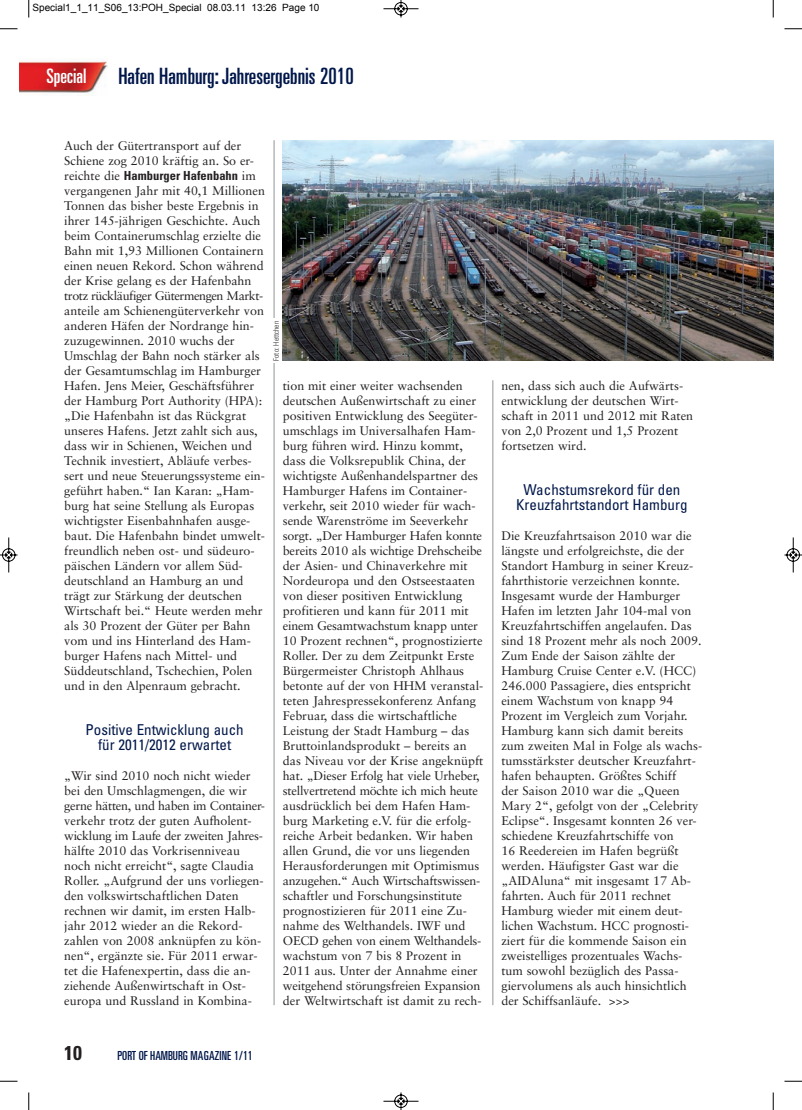
<style>
.page{position:relative;width:802px;height:1110px;background:#fff}
.page>*{position:absolute;margin:0;border:0;box-sizing:border-box;transform-origin:0 0}
.t1{font:ultra-condensed 22.5px "Univers";color:#00174a}
.t2{font:ultra-condensed 20px "Univers";color:#fff}
.t3{font:700 condensed 20px "Univers";color:#231f20}
.t4{font:condensed 15px/15px "Univers";color:#00174a;text-align:center}
.t5{font:12.5px/15px "Sabon";color:#231f20}
.t6{font:ultra-condensed 12.5px "Univers";color:#00174a}
.t7{font:10px "Arial";color:#000}
.t8{font:300 condensed 7.5px "Univers";color:#231f20}
.s1{font-family:"Univers";font-weight:700;font-stretch:condensed}
</style>
<div class="page">
<img style="left:20px;top:60px;width:88px;height:34px">
<hr style="left:273px;top:140px;width:2px;height:865px;background:#a8a9ad">
<hr style="left:492px;top:380px;width:1px;height:625px;background:#a8a9ad">
<div style="left:270px;top:318px;width:14px;height:45px;background:#fff"></div>
<img style="left:283px;top:140px;width:490px;height:220px">
<svg style="left:28px;top:0;width:2px;height:18px"></svg>
<svg style="left:0;top:28px;width:18px;height:2px"></svg>
<svg style="left:773px;top:0;width:1px;height:18px"></svg>
<svg style="left:784px;top:28px;width:18px;height:2px"></svg>
<svg style="left:28px;top:1092px;width:2px;height:18px"></svg>
<svg style="left:0;top:1081px;width:18px;height:1px"></svg>
<svg style="left:773px;top:1092px;width:1px;height:18px"></svg>
<svg style="left:784px;top:1081px;width:18px;height:1px"></svg>
<svg style="left:383px;top:0;width:36px;height:18px"></svg>
<svg style="left:383px;top:1092px;width:36px;height:18px"></svg>
<svg style="left:0;top:537px;width:18px;height:36px"></svg>
<svg style="left:784px;top:537px;width:18px;height:36px"></svg>
<p class="t7" style="left:32px;top:1px;width:288px">Special1_1_11_S06_13:POH_Special 08.03.11 13:26 Page 10</p>
<p class="t2" style="left:46px;top:65px;width:42px">Special</p>
<p class="t1" style="left:118px;top:63px;width:237px">Hafen Hamburg: Jahresergebnis 2010</p>
<p class="t5" style="left:64px;top:138px;width:202px">Auch der Gütertransport auf der Schiene zog 2010 kräftig an. So er&shy;reichte die <span class="s1">Hamburger Hafenbahn</span> im vergangenen Jahr mit 40,1 Millionen Tonnen das bisher beste Ergebnis in ihrer 145-jährigen Geschichte. Auch beim Containerumschlag erzielte die Bahn mit 1,93 Millionen Containern einen neuen Rekord. Schon während der Krise gelang es der Hafenbahn trotz rückläufiger Gütermengen Markt&shy;anteile am Schienengüterver kehr von anderen Häfen der Nord range hin&shy;zuzugewinnen. 2010 wuchs der Umschlag der Bahn noch stärker als der Gesamtumschlag im Hamburger Hafen. Jens Meier, Geschäftsführer der Hamburg Port Authority (HPA): „Die Hafenbahn ist das Rückgrat unseres Hafens. Jetzt zahlt sich aus, dass wir in Schienen, Weichen und Technik investiert, Abläufe verbes&shy;sert und neue Steuerungssysteme ein&shy;geführt haben.“ Ian Karan: „Ham - burg hat seine Stellung als Europas wichtigster Eisenbahnhafen ausge&shy;baut. Die Hafenbahn bindet umwelt&shy;freundlich neben ost- und südeuro&shy;päischen Ländern vor allem Süd - deutschland an Hamburg an und trägt zur Stärkung der deutschen Wirtschaft bei.“ Heute werden mehr als 30 Prozent der Güter per Bahn vom und ins Hinterland des Ham - burger Hafens nach Mittel- und Süddeutschland, Tschechien, Polen und in den Alpenraum gebracht.</p>
<p class="t4" style="left:86px;top:722px;width:160px">Positive Entwicklung auch für 2011/2012 erwartet</p>
<p class="t5" style="left:64px;top:768px;width:202px">„Wir sind 2010 noch nicht wieder bei den Umschlagmengen, die wir gerne hätten, und haben im Container&shy;verkehr trotz der guten Aufholent - wicklung im Laufe der zweiten Jahres - hälfte 2010 das Vorkrisenniveau noch nicht erreicht“, sagte Claudia Roller. „Aufgrund der uns vorliegen&shy;den volkswirtschaftlichen Daten rechnen wir damit, im ersten Halb - jahr 2012 wieder an die Rekord - zahlen von 2008 anknüpfen zu kön&shy;nen“, ergänzte sie. Für 2011 erwar&shy;tet die Hafenexpertin, dass die an - ziehende Außenwirtschaft in Ost - europa und Russland in Kombina -</p>
<p class="t8" style="left:272px;top:361px;width:41px;rotate:-90deg">Foto: Hettchen</p>
<p class="t5" style="left:283px;top:378px;width:202px">tion mit einer weiter wachsenden deutschen Außenwirtschaft zu einer positiven Entwicklung des Seegüter - umschlags im Universalhafen Ham - burg führen wird. Hinzu kommt, dass die Volksrepublik China, der wichtigste Außenhandelspartner des Hamburger Hafens im Container - verkehr, seit 2010 wieder für wach&shy;sende Warenströme im Seeverkehr sorgt. „Der Hamburger Hafen konnte bereits 2010 als wichtige Drehschei be der Asien- und Chinaverkehre mit Nordeuropa und den Ostsee staaten von dieser positiven Entwicklung profitieren und kann für 2011 mit einem Gesamtwachstum knapp unter 10 Prozent rechnen“, prognostizierte Roller. Der zu dem Zeitpunkt Erste Bürgermeister Christoph Ahlhaus betonte auf der von HHM veranstal&shy;teten Jahrespressekonferenz Anfang Februar, dass die wirtschaftliche Leistung der Stadt Hamburg – das Bruttoinlandsprodukt – bereits an das Niveau vor der Krise angeknüpft hat. „Dieser Erfolg hat viele Urheber, stellvertretend möchte ich mich heute ausdrücklich bei dem Hafen Ham - burg Marketing e.V. für die erfolg&shy;reiche Arbeit bedanken. Wir haben allen Grund, die vor uns liegenden Herausforderungen mit Optimismus anzugehen.“ Auch Wirtschaftswissen&shy;schaftler und Forschungsinstitute prognostizieren für 2011 eine Zu - nahme des Welthandels. IWF und OECD gehen von einem Welthandels - wachstum von 7 bis 8 Prozent in 2011 aus. Unter der Annahme einer weitgehend störungsfreien Expansion der Weltwirtschaft ist damit zu rech-</p>
<p class="t5" style="left:501px;top:378px;width:193px">nen, dass sich auch die Aufwärts - entwicklung der deutschen Wirt - schaft in 2011 und 2012 mit Raten von 2,0 Prozent und 1,5 Prozent fortsetzen wird.</p>
<p class="t4" style="left:516px;top:482px;width:173px">Wachstumsrekord für den<br>Kreuzfahrtstandort Hamburg</p>
<p class="t5" style="left:501px;top:528px;width:202px">Die Kreuzfahrtsaison 2010 war die längste und erfolgreichste, die der Standort Hamburg in seiner Kreuz - fahrthistorie verzeichnen konnte.<br>Insgesamt wurde der Hamburger Hafen im letzten Jahr 104-mal von Kreuzfahrtschiffen angelaufen. Das sind 18 Prozent mehr als noch 2009.<br>Zum Ende der Saison zählte der Hamburg Cruise Center e.V. (HCC)<br>246.000 Passagiere, dies entspricht einem Wachstum von knapp 94<br>Prozent im Vergleich zum Vorjahr.<br>Hamburg kann sich damit bereits zum zweiten Mal in Folge als wachs&shy;tumsstärkster deutscher Kreuzfahrt - hafen behaupten. Größtes Schiff<br>der Saison 2010 war die „Queen Mary 2“, gefolgt von der „Celebrity Eclipse“. Insgesamt konnten 26 ver&shy;schiedene Kreuzfahrtschiffe von<br>16 Reedereien im Hafen begrüßt werden. Häufigster Gast war die „AIDAluna“ mit insgesamt 17 Ab - fahrten. Auch für 2011 rechnet Hamburg wieder mit einem deut - lichen Wachstum. HCC prognosti&shy;ziert für die kommende Saison ein zweistelliges prozentuales Wachs - tum sowohl bezüglich des Passa - giervolumens als auch hinsichtlich der Schiffsanläufe. &gt;&gt;&gt;</p>
<p class="t3" style="left:64px;top:1041px;width:19px">10</p>
<p class="t6" style="left:117px;top:1048px;width:137px">PORT OF HAMBURG MAGAZINE 1/11</p>
</div>
